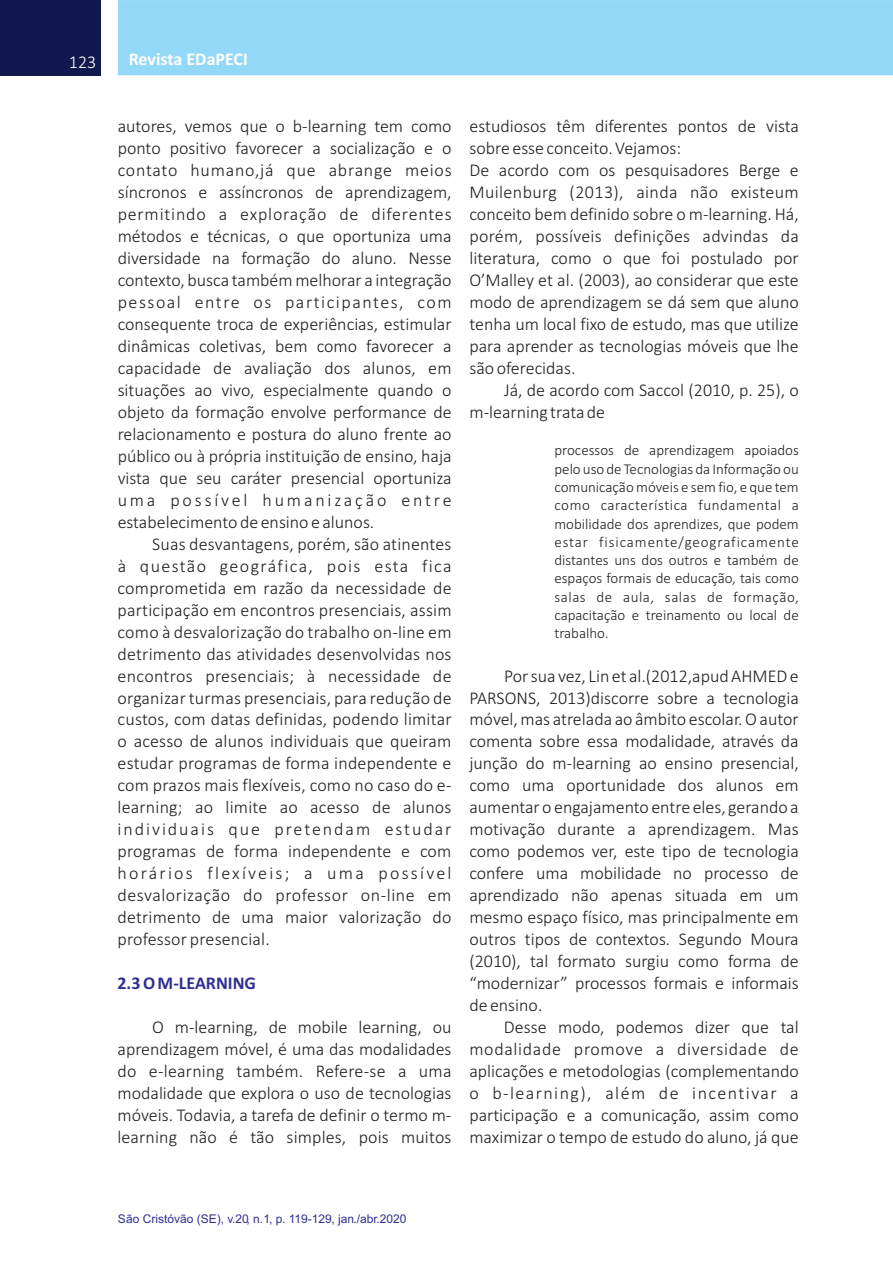
<style>
.page{position:relative;width:893px;height:1263px;background:#fff}
.page>*{position:absolute;margin:0;border:0;box-sizing:border-box;transform-origin:0 0}
.t1{font:300 18px/21.9px "Calibri";color:#231f20;text-align:justify}
.t2{font:700 18px "Calibri";color:#fff}
.t3{font:700 18px "Calibri";color:#2e3092}
.t4{font:300 18px "Calibri";color:#fff}
.t5{font:300 15px/18.3px "Calibri";color:#231f20;text-align:justify}
.t6{font:12px "Arial";color:#2e3092}
</style>
<div class="page">
<div style="left:0;top:0;width:101px;height:75px;background:#11184d"></div>
<div style="left:119px;top:1px;width:774px;height:74px;background:#93d9f7"></div>
<div style="left:118px;top:0;width:775px;height:75px;border:2px solid #93d9f7"></div>
<p class="t4" style="left:69px;top:54px;width:29px">123</p>
<p class="t2" style="left:129px;top:51px;width:121px">Revista EDaPECI</p>
<p class="t1" style="left:118px;top:117px;width:335px">autores, vemos que o b-learning tem como ponto positivo favorecer a socialização e o contato humano,já que abrange meios síncronos e assíncronos de aprendizagem, permitindo a exploração de diferentes métodos e técnicas, o que oportuniza uma diversidade na formação do aluno. Nesse contexto, busca também melhorar a integração pessoal entre os participantes, com consequente troca de experiências, estimular dinâmicas coletivas, bem como favorecer a capacidade de avaliação dos alunos, em situações ao vivo, especialmente quando o objeto da formação envolve performance de relacionamento e postura do aluno frente ao público ou à própria instituição de ensino, haja vista que seu caráter presencial oportuniza uma possível humanização entre estabelecimento de ensino e alunos.</p>
<p class="t1" style="left:118px;top:534px;width:336px;text-indent:35px">Suas desvantagens, porém, são atinentes à questão geográfica, pois esta fica comprometida em razão da necessidade de participação em encontros presenciais, assim como à desvalorização do trabalho on-line em detrimento das atividades desenvolvidas nos encontros presenciais; à necessidade de organizar turmas presenciais, para redução de custos, com datas definidas, podendo limitar o acesso de alunos individuais que queiram estudar programas de forma independente e com prazos mais flexíveis, como no caso do e&shy;learning; ao limite ao acesso de alunos individuais que pretendam estudar programas de forma independente e com horários flexíveis; a uma possível desvalorização do professor on-line em detrimento de uma maior valorização do professor presencial.</p>
<p class="t3" style="left:118px;top:976px;width:140px">2.3 O M-LEARNING</p>
<p class="t1" style="left:118px;top:1018px;width:335px;text-indent:35px">O m-learning, de mobile learning, ou aprendizagem móvel, é uma das modalidades do e-learning também. Refere-se a uma modalidade que explora o uso de tecnologias móveis. Todavia, a tarefa de definir o termo m&shy;learning não é tão simples, pois muitos</p>
<p class="t1" style="left:469px;top:117px;width:331px;text-align:left">estudiosos têm diferentes pontos de vista sobre esse conceito. Vejamos:<br>De acordo com os pesquisadores Berge e Muilenburg (2013), ainda não existeum conceito bem definido sobre o m-learning. Há, porém, possíveis definições advindas da literatura, como o que foi postulado por O’Malley et al. (2003), ao considerar que este modo de aprendizagem se dá sem que aluno tenha um local fixo de estudo, mas que utilize para aprender as tecnologias móveis que lhe são oferecidas.</p>
<p class="t1" style="left:469px;top:380px;width:331px;text-indent:35px">Já, de acordo com Saccol (2010, p. 25), o m-learning trata de</p>
<p class="t5" style="left:554px;top:442px;width:246px">processos de aprendizagem apoiados pelo uso de Tecnologias da Informação ou comunicação móveis e sem fio, e que tem como característica fundamental a mobilidade dos aprendizes, que podem estar fisicamente/geograficamente distantes uns dos outros e também de espaços formais de educação, tais como salas de aula, salas de formação, capacitação e treinamento ou local de trabalho.</p>
<p class="t1" style="left:469px;top:666px;width:331px;text-indent:35px">Por sua vez, Lin et al.(2012,apud AHMED e PARSONS, 2013)discorre sobre a tecnologia móvel, mas atrelada ao âmbito escolar. O autor comenta sobre essa modalidade, através da junção do m-learning ao ensino presencial, como uma oportunidade dos alunos em aumentar o engajamento entre eles, gerando a motivação durante a aprendizagem. Mas como podemos ver, este tipo de tecnologia confere uma mobilidade no processo de aprendizado não apenas situada em um mesmo espaço físico, mas principalmente em outros tipos de contextos. Segundo Moura (2010), tal formato surgiu como forma de “modernizar” processos formais e informais de ensino.</p>
<p class="t1" style="left:469px;top:1018px;width:331px;text-indent:35px">Desse modo, podemos dizer que tal modalidade promove a diversidade de aplicações e metodologias (complementando o b-learning), além de incentivar a participação e a comunicação, assim como maximizar o tempo de estudo do aluno, já que</p>
<p class="t6" style="left:118px;top:1214px;width:290px">São Cristóvão (SE), v.20, n.1, p. 119-129, jan./abr.2020</p>
</div>
